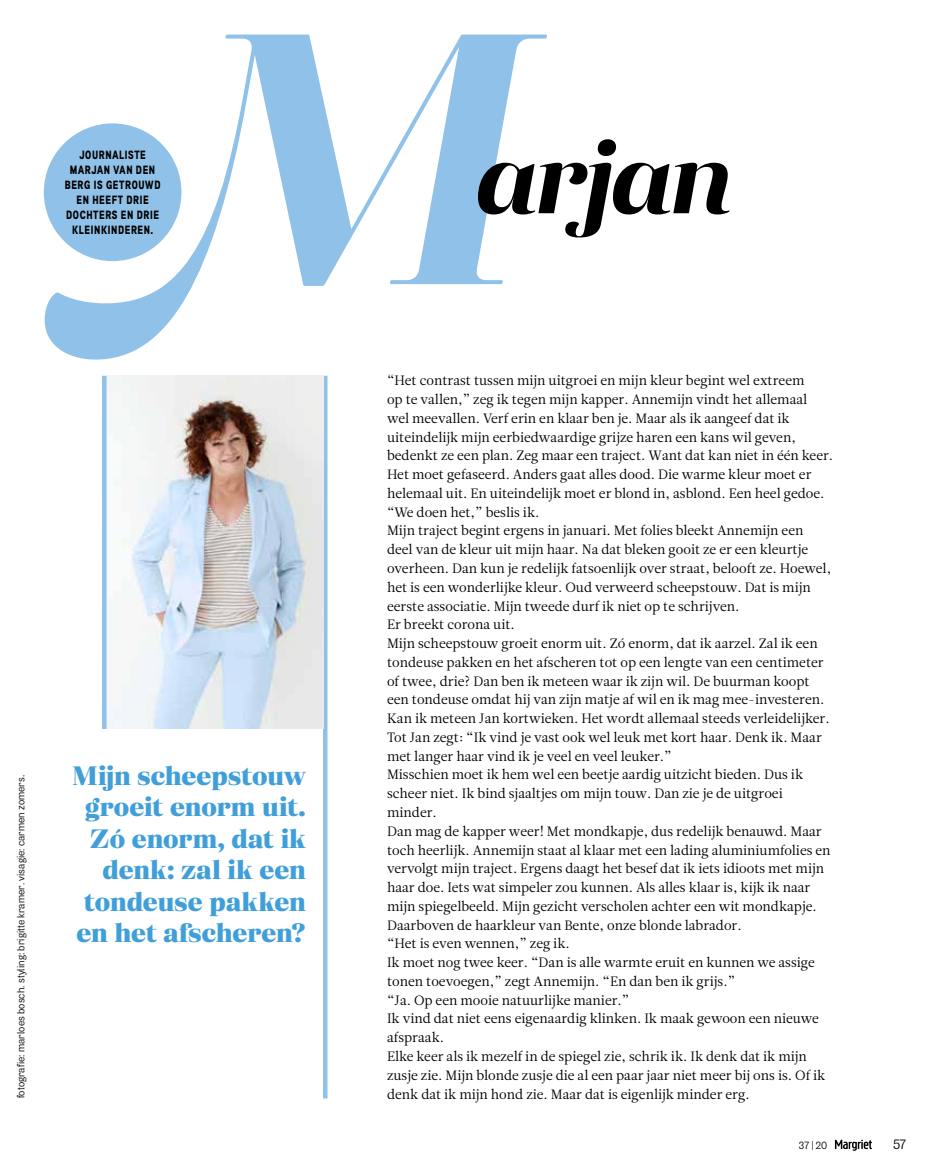
<style>
.page{position:relative;width:940px;height:1166px;background:#fff}
.page>*{position:absolute;margin:0;border:0;box-sizing:border-box;transform-origin:0 0}
.t1{font:italic 700 104.55px "Eckhart Display";letter-spacing:-.045em;color:#000}
.t2{font:800 26.55px/31.5px "Eckhart Text";letter-spacing:-.03em;color:#409fd9;text-align:right}
.t3{font:13.5px/18.8px "Leitura News Roman 1";color:#000}
.t4{font:13.5px "Air";color:#000}
.t5{font:900 12px/15px "Air";letter-spacing:.065em;color:#000;text-align:center;scale:.8 1}
.t6{font:10.5px "Air";letter-spacing:.01em;color:#000}
.s1{font-size:9.75px}
</style>
<div class="page">
<hr style="left:323px;top:375px;width:4px;height:723px;background:#90c1e9">
<img style="left:107px;top:375px;width:216px;height:353px">
<div style="left:102px;top:375px;width:5px;height:353px;background:#90c1e9"></div>
<svg style="left:835px;top:1139px;width:37px;height:11px"></svg>
<svg style="left:45px;top:35px;width:502px;height:324px"></svg>
<div style="left:44px;top:123px;width:137px;height:138px;background:#90c1e9;border-radius:50%"></div>
<p class="t5" style="left:65px;top:147px;width:121px">JOURNALISTE<br>MARJAN VAN DEN<br>BERG IS GETROUWD<br>EN HEEFT DRIE<br>DOCHTERS EN DRIE<br>KLEINKINDEREN.</p>
<p class="t6" style="left:14px;top:1098px;width:325px;rotate:-90deg">fotografie: marloes bosch. styling: brigitte kramer. visagie: carmen zomers.</p>
<h2 class="t2" style="left:72px;top:759px;width:235px">Mijn scheepstouw groeit enorm uit.<br>Zó enorm, dat ik denk: zal ik een tondeuse pakken en het afscheren?</h2>
<h1 class="t1" style="left:475px;top:103px;width:260px">arjan</h1>
<p class="t3" style="left:387px;top:371px;width:448px">“Het contrast tussen mijn uitgroei en mijn kleur begint wel extreem<br>op te vallen,” zeg ik tegen mijn kapper. Annemijn vindt het allemaal<br>wel meevallen. Verf erin en klaar ben je. Maar als ik aangeef dat ik uiteindelijk mijn eerbiedwaardige grijze haren een kans wil geven, bedenkt ze een plan. Zeg maar een traject. Want dat kan niet in één keer.<br>Het moet gefaseerd. Anders gaat alles dood. Die warme kleur moet er helemaal uit. En uiteindelijk moet er blond in, asblond. Een heel gedoe. “We doen het,” beslis ik.<br>Mijn traject begint ergens in januari. Met folies bleekt Annemijn een<br>deel van de kleur uit mijn haar. Na dat bleken gooit ze er een kleurtje overheen. Dan kun je redelijk fatsoenlijk over straat, belooft ze. Hoewel, het is een wonderlijke kleur. Oud verweerd scheepstouw. Dat is mijn eerste associatie. Mijn tweede durf ik niet op te schrijven.<br>Er breekt corona uit.<br>Mijn scheepstouw groeit enorm uit. Zó enorm, dat ik aarzel. Zal ik een tondeuse pakken en het afscheren tot op een lengte van een centimeter of twee, drie? Dan ben ik meteen waar ik zijn wil. De buurman koopt een tondeuse omdat hij van zijn matje af wil en ik mag mee-investeren.<br>Kan ik meteen Jan kortwieken. Het wordt allemaal steeds verleidelijker.<br>Tot Jan zegt: “Ik vind je vast ook wel leuk met kort haar. Denk ik. Maar met langer haar vind ik je veel en veel leuker.”<br>Misschien moet ik hem wel een beetje aardig uitzicht bieden. Dus ik scheer niet. Ik bind sjaaltjes om mijn touw. Dan zie je de uitgroei minder.<br>Dan mag de kapper weer! Met mondkapje, dus redelijk benauwd. Maar toch heerlijk. Annemijn staat al klaar met een lading aluminiumfolies en vervolgt mijn traject. Ergens daagt het besef dat ik iets idioots met mijn haar doe. Iets wat simpeler zou kunnen. Als alles klaar is, kijk ik naar mijn spiegelbeeld. Mijn gezicht verscholen achter een wit mondkapje.<br>Daarboven de haarkleur van Bente, onze blonde labrador.<br>“Het is even wennen,” zeg ik.<br>Ik moet nog twee keer. “Dan is alle warmte eruit en kunnen we assige tonen toevoegen,” zegt Annemijn. “En dan ben ik grijs.”<br>“Ja. Op een mooie natuurlijke manier.”<br>Ik vind dat niet eens eigenaardig klinken. Ik maak gewoon een nieuwe afspraak.<br>Elke keer als ik mezelf in de spiegel zie, schrik ik. Ik denk dat ik mijn zusje zie. Mijn blonde zusje die al een paar jaar niet meer bij ons is. Of ik denk dat ik mijn hond zie. Maar dat is eigenlijk minder erg.</p>
<p class="t6" style="left:799px;top:1138px;width:30px">37 <span class="s1">|</span>20</p>
<p class="t4" style="left:893px;top:1135px;width:14px">57</p>
</div>
